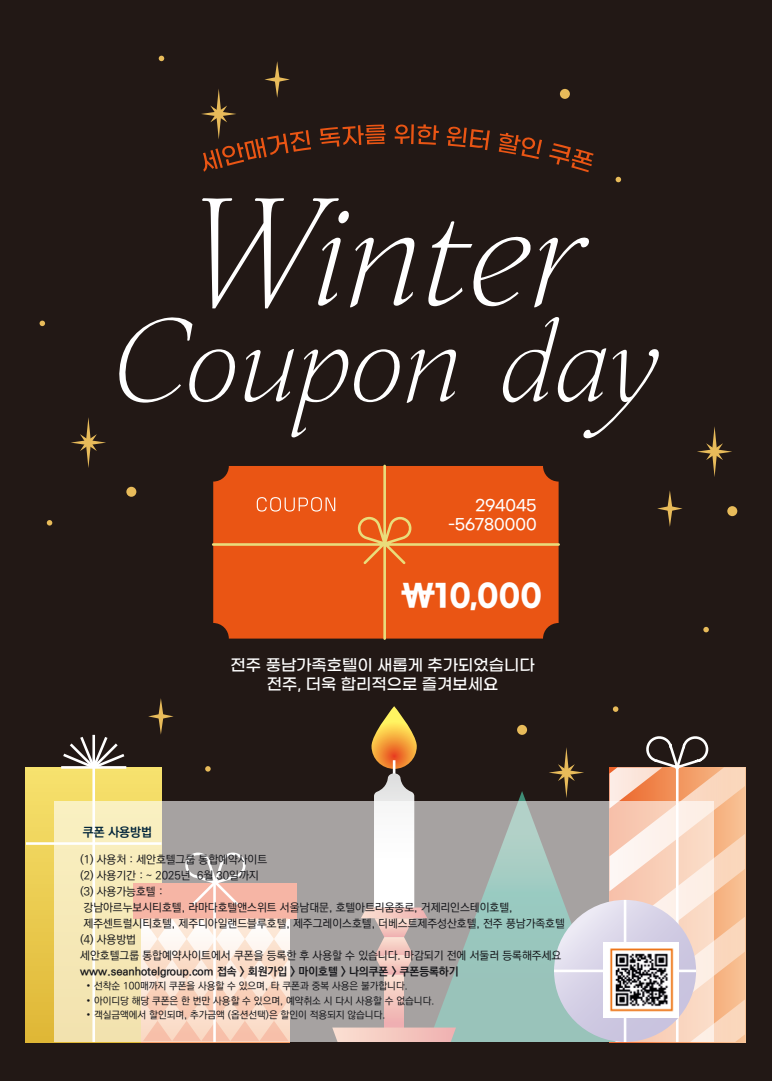
<style>
.page{position:relative;width:773px;height:1081px;background:#fff}
.page>*{position:absolute;margin:0;border:0;box-sizing:border-box;transform-origin:0 0}
.t1{font:700 30.62px "Gmarket Sans";color:#fff}
.t2{font:500 15.88px/19.1px "Gmarket Sans";color:#fff;text-align:center}
.t3{font:500 15.25px/18.4px "Gmarket Sans";color:#fff;text-align:right}
.t4{font:700 12.5px "Ko Pub World Dotum";color:#02253b}
.t5{font:500 11.25px/16px "Ko Pub World Dotum";color:#141519}
.t6{font:700 11.25px "Ko Pub World Dotum";color:#141519}
.t7{font:500 10px "Ko Pub World Dotum";color:#141519}
</style>
<div class="page">
<div style="left:0;top:0;width:771px;height:1081px;background:#221815"></div>
<svg style="left:119px;top:317px;width:337px;height:120px"></svg>
<svg style="left:502px;top:317px;width:157px;height:121px"></svg>
<svg style="left:202px;top:198px;width:213px;height:111px"></svg>
<svg style="left:428px;top:221px;width:161px;height:87px"></svg>
<svg style="left:212px;top:465px;width:348px;height:175px;background:#e35717"></svg>
<svg style="left:257px;top:497px;width:78px;height:14px"></svg>
<svg style="left:657px;top:490px;width:25px;height:37px"></svg>
<svg style="left:697px;top:426px;width:35px;height:51px"></svg>
<svg style="left:71px;top:417px;width:35px;height:51px"></svg>
<div style="left:727px;top:506px;width:10px;height:10px;background:#e8bb5a;border-radius:50%"></div>
<div style="left:126px;top:487px;width:10px;height:10px;background:#e8bb5a;border-radius:50%"></div>
<div style="left:560px;top:89px;width:10px;height:10px;background:#e8bb5a;border-radius:50%"></div>
<svg style="left:47px;top:520px;width:5px;height:5px"></svg>
<svg style="left:615px;top:177px;width:6px;height:5px"></svg>
<svg style="left:703px;top:627px;width:5px;height:5px"></svg>
<div style="left:26px;top:767px;width:135px;height:275px;background:linear-gradient(to bottom,#f7e26d,#dfb635)"></div>
<hr style="left:92px;top:767px;width:3px;height:275px;background:#fff">
<svg style="left:60px;top:734px;width:67px;height:37px"></svg>
<hr style="left:26px;top:842px;width:135px;height:3px;background:#fff">
<svg style="left:456px;top:791px;width:144px;height:251px"></svg>
<svg style="left:600px;top:736px;width:144px;height:306px"></svg>
<hr style="left:213px;top:882px;width:3px;height:160px;background:#fff">
<svg style="left:371px;top:706px;width:45px;height:63px"></svg>
<svg style="left:332px;top:1041px;width:124px;height:1px"></svg>
<hr style="left:393px;top:760px;width:2px;height:22px;background:#fff">
<svg style="left:374px;top:773px;width:41px;height:28px"></svg>
<svg style="left:148px;top:698px;width:26px;height:37px"></svg>
<svg style="left:548px;top:747px;width:36px;height:51px"></svg>
<div style="left:517px;top:725px;width:10px;height:10px;background:#e8bb5a;border-radius:50%"></div>
<svg style="left:612px;top:706px;width:6px;height:6px"></svg>
<svg style="left:205px;top:766px;width:6px;height:5px"></svg>
<svg style="left:159px;top:56px;width:5px;height:5px"></svg>
<svg style="left:40px;top:321px;width:5px;height:5px"></svg>
<svg style="left:201px;top:61px;width:110px;height:111px"></svg>
<svg style="left:320px;top:125px;width:65px;height:22px"></svg>
<svg style="left:394px;top:124px;width:45px;height:21px"></svg>
<svg style="left:446px;top:126px;width:44px;height:24px"></svg>
<svg style="left:498px;top:133px;width:44px;height:26px"></svg>
<svg style="left:549px;top:143px;width:44px;height:29px"></svg>
<svg style="left:54px;top:801px;width:660px;height:240px;background:#cec7bb"></svg>
<img style="left:603px;top:942px;width:76px;height:75px">
<h3 class="t3" style="left:448px;top:497px;width:90px">294045 -56780000</h3>
<h1 class="t1" style="left:401px;top:579px;width:142px">₩10,000</h1>
<p class="t4" style="left:83px;top:823px;width:71px">쿠폰 사용방법</p>
<h2 class="t2" style="left:230px;top:656px;width:305px">전주 풍남가족호텔이 새롭게 추가되었습니다 전주, 더욱 합리적으로 즐겨보세요</h2>
<p class="t5" style="left:80px;top:852px;width:486px">(1) 사용처 : 세안호텔그룹 통합예약사이트<br>(2) 사용기간 : ~ 2025년 6월 30일까지<br>(3) 사용가능호텔 :<br>강남아르누보시티호텔, 라마다호텔앤스위트 서울남대문, 호텔아트리움종로, 거제리인스테이호텔, 제주센트럴시티호텔, 제주디아일랜드블루호텔, 제주그레이스호텔, 더베스트제주성산호텔, 전주 풍남가족호텔 (4) 사용방법<br>세안호텔그룹 통합예약사이트에서 쿠폰을 등록한 후 사용할 수 있습니다. 마감되기 전에 서둘러 등록해주세요</p>
<p class="t6" style="left:80px;top:963px;width:380px">www.seanhotelgroup.com 접속 &gt; 회원가입 &gt; 마이호텔 &gt; 나의쿠폰 &gt; 쿠폰등록하기</p>
<p class="t7" style="left:86px;top:979px;width:322px">• 선착순 100매까지 쿠폰을 사용할 수 있으며, 타 쿠폰과 중복 사용은 불가합니다.</p>
<p class="t7" style="left:86px;top:994px;width:349px">• 아이디당 해당 쿠폰은 한 번만 사용할 수 있으며, 예약취소 시 다시 사용할 수 없습니다.</p>
<p class="t7" style="left:86px;top:1008px;width:300px">• 객실금액에서 할인되며, 추가금액 (옵션선택)은 할인이 적용되지 않습니다.</p>
</div>
